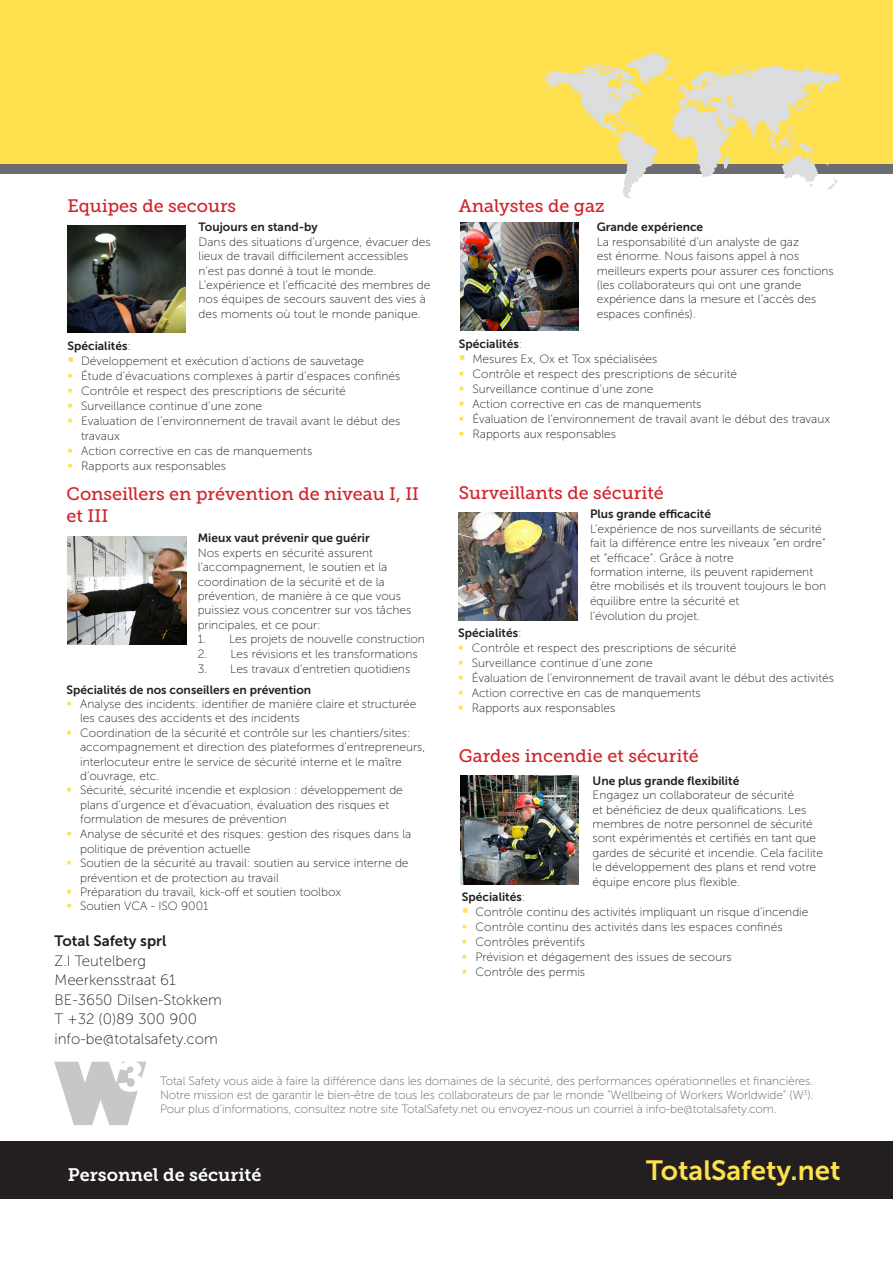
<style>
.page{position:relative;width:893px;height:1263px;background:#fff}
.page>*{position:absolute;margin:0;border:0;box-sizing:border-box;transform-origin:0 0}
.t1{font:27.75px "Museo Sans 700";color:#ffe04e}
.t2{font:18px/21.6px "Museo Slab 500";color:#d1232a}
.Footer_title{font:18px "Museo Slab 700";color:#fff}
.Bodytext{font:15px "Museo Sans 100";color:#231f20}
.Bodytext-2{font:15px "Museo Sans 700";color:#231f20}
.t3{font:12px/14.4px "Museo Sans 100";color:#231f20}
.t4{font:12px/14.4px "Museo Sans 100";letter-spacing:-.01em;color:#636366;text-align:justify}
.t5{font:12px "Museo Sans 700";color:#231f20}
.s1{font-family:"Museo Sans 100"}
.s2{color:#ffe04e}
</style>
<div class="page">
<div style="left:0;top:0;width:893px;height:169px;background:#ffe04e"></div>
<div style="left:0;top:164px;width:893px;height:9px;background:#6c6d70"></div>
<svg style="left:54px;top:1062px;width:93px;height:63px"></svg>
<div style="left:0;top:1141px;width:893px;height:57px;background:#231f20"></div>
<svg style="left:538px;top:54px;width:302px;height:144px"></svg>
<img style="left:460px;top:776px;width:119px;height:108px">
<img style="left:460px;top:222px;width:119px;height:109px">
<img style="left:459px;top:512px;width:118px;height:109px">
<img style="left:68px;top:225px;width:117px;height:107px">
<img style="left:68px;top:536px;width:118px;height:109px">
<p class="t2" style="left:68px;top:195px;width:170px">Equipes de secours</p>
<p class="t5" style="left:199px;top:221px;width:121px">Toujours en stand-by</p>
<p class="t3" style="left:199px;top:235px;width:234px">Dans des situations d’urgence, évacuer des lieux de travail difficilement accessibles n’est pas donné à tout le monde.</p>
<p class="t3" style="left:199px;top:278px;width:233px">L’expérience et l’efficacité des membres de nos équipes de secours sauvent des vies à des moments où tout le monde panique.</p>
<p class="t5" style="left:68px;top:339px;width:65px">Spécialités<span class="s1">:</span></p>
<p class="t3" style="left:68px;top:354px;width:298px"><span class="s2">▪</span> Développement et exécution d’actions de sauvetage</p>
<p class="t3" style="left:68px;top:369px;width:334px"><span class="s2">▪</span> Étude d’évacuations complexes à partir d’espaces confinés</p>
<p class="t3" style="left:68px;top:384px;width:280px"><span class="s2">▪</span> Contrôle et respect des prescriptions de sécurité</p>
<p class="t3" style="left:68px;top:399px;width:196px"><span class="s2">▪</span> Surveillance continue d’une zone</p>
<p class="t3" style="left:81px;top:414px;width:321px;line-height:15px;text-indent:-14px"><span class="s2">▪</span> Evaluation de l’environnement de travail avant le début des travaux</p>
<p class="t3" style="left:68px;top:444px;width:246px"><span class="s2">▪</span> Action corrective en cas de manquements</p>
<p class="t3" style="left:68px;top:459px;width:160px"><span class="s2">▪</span> Rapports aux responsables</p>
<p class="t2" style="left:67px;top:483px;width:354px">Conseillers en prévention de niveau I, II et III</p>
<p class="t5" style="left:198px;top:532px;width:174px">Mieux vaut prévenir que guérir</p>
<p class="t3" style="left:198px;top:546px;width:215px">Nos experts en sécurité assurent l’accompagnement, le soutien et la coordination de la sécurité et de la prévention, de manière à ce que vous puissiez vous concentrer sur vos tâches principales, et ce pour:</p>
<p class="t3" style="left:198px;top:632px;width:229px">1. Les projets de nouvelle construction</p>
<p class="t3" style="left:198px;top:646px;width:221px">2. Les révisions et les transformations</p>
<p class="t3" style="left:198px;top:661px;width:214px">3. Les travaux d’entretien quotidiens</p>
<p class="t5" style="left:67px;top:683px;width:246px">Spécialités de nos conseillers en prévention</p>
<p class="t3" style="left:80px;top:697px;width:338px;text-indent:-14px"><span class="s2">▪</span> Analyse des incidents: identifier de manière claire et structurée les causes des accidents et des incidents</p>
<p class="t3" style="left:80px;top:726px;width:347px;text-indent:-14px"><span class="s2">▪</span> Coordination de la sécurité et contrôle sur les chantiers/sites: accompagnement et direction des plateformes d’entrepreneurs, interlocuteur entre le service de sécurité interne et le maître d’ouvrage, etc.</p>
<p class="t3" style="left:80px;top:783px;width:324px;text-indent:-14px"><span class="s2">▪</span> Sécurité, sécurité incendie et explosion : développement de plans d’urgence et d’évacuation, évaluation des risques et formulation de mesures de prévention</p>
<p class="t3" style="left:80px;top:826px;width:333px;line-height:15px;text-indent:-14px"><span class="s2">▪</span> Analyse de sécurité et des risques: gestion des risques dans la politique de prévention actuelle</p>
<p class="t3" style="left:80px;top:856px;width:330px;text-indent:-14px"><span class="s2">▪</span> Soutien de la sécurité au travail: soutien au service interne de prévention et de protection au travail</p>
<p class="t3" style="left:67px;top:885px;width:276px"><span class="s2">▪</span> Préparation du travail, kick-off et soutien toolbox</p>
<p class="t3" style="left:67px;top:899px;width:143px"><span class="s2">▪</span> Soutien VCA - ISO 9001</p>
<p class="Bodytext-2" style="left:55px;top:932px;width:113px">Total Safety sprl</p>
<p class="Bodytext" style="left:55px;top:952px;width:93px">Z.I Teutelberg</p>
<p class="Bodytext" style="left:55px;top:972px;width:123px">Meerkensstraat 61</p>
<p class="Bodytext" style="left:55px;top:991px;width:169px">BE-3650 Dilsen-Stokkem</p>
<p class="Bodytext" style="left:55px;top:1011px;width:144px">T +32 (0)89 300 900</p>
<p class="Bodytext" style="left:55px;top:1030px;width:165px">info-be@totalsafety.com</p>
<p class="t2" style="left:459px;top:195px;width:147px">Analystes de gaz</p>
<p class="t5" style="left:597px;top:221px;width:108px">Grande expérience</p>
<p class="t3" style="left:597px;top:234px;width:239px">La responsabilité d’un analyste de gaz<br>est énorme. Nous faisons appel à nos meilleurs experts pour assurer ces fonctions (les collaborateurs qui ont une grande expérience dans la mesure et l’accès des espaces confinés).</p>
<p class="t5" style="left:459px;top:337px;width:65px">Spécialités<span class="s1">:</span></p>
<p class="t3" style="left:459px;top:352px;width:200px"><span class="s2">▪</span> Mesures Ex, Ox et Tox spécialisées</p>
<p class="t3" style="left:459px;top:367px;width:280px"><span class="s2">▪</span> Contrôle et respect des prescriptions de sécurité</p>
<p class="t3" style="left:459px;top:382px;width:196px"><span class="s2">▪</span> Surveillance continue d’une zone</p>
<p class="t3" style="left:459px;top:397px;width:244px"><span class="s2">▪</span> Action corrective en cas de manquements</p>
<p class="t3" style="left:459px;top:412px;width:373px"><span class="s2">▪</span> Évaluation de l’environnement de travail avant le début des travaux</p>
<p class="t3" style="left:459px;top:427px;width:159px"><span class="s2">▪</span> Rapports aux responsables</p>
<p class="t2" style="left:459px;top:482px;width:206px">Surveillants de sécurité</p>
<p class="t5" style="left:590px;top:508px;width:123px">Plus grande efficacité</p>
<p class="t3" style="left:590px;top:522px;width:237px">L’expérience de nos surveillants de sécurité fait la différence entre les niveaux “en ordre” et “efficace”. Grâce à notre</p>
<p class="t3" style="left:590px;top:565px;width:238px">formation interne, ils peuvent rapidement être mobilisés et ils trouvent toujours le bon équilibre entre la sécurité et</p>
<p class="t3" style="left:590px;top:609px;width:112px">l’évolution du projet.</p>
<p class="t5" style="left:458px;top:626px;width:65px">Spécialités<span class="s1">:</span></p>
<p class="t3" style="left:458px;top:641px;width:280px"><span class="s2">▪</span> Contrôle et respect des prescriptions de sécurité</p>
<p class="t3" style="left:458px;top:656px;width:196px"><span class="s2">▪</span> Surveillance continue d’une zone</p>
<p class="t3" style="left:458px;top:671px;width:377px"><span class="s2">▪</span> Évaluation de l’environnement de travail avant le début des activités</p>
<p class="t3" style="left:458px;top:686px;width:244px"><span class="s2">▪</span> Action corrective en cas de manquements</p>
<p class="t3" style="left:458px;top:701px;width:159px"><span class="s2">▪</span> Rapports aux responsables</p>
<p class="t2" style="left:459px;top:745px;width:242px">Gardes incendie et sécurité</p>
<p class="t5" style="left:593px;top:774px;width:148px">Une plus grande flexibilité</p>
<p class="t3" style="left:593px;top:788px;width:232px">Engagez un collaborateur de sécurité<br>et bénéficiez de deux qualifications. Les membres de notre personnel de sécurité sont expérimentés et certifiés en tant que gardes de sécurité et incendie. Cela facilite le développement des plans et rend votre</p>
<p class="t3" style="left:593px;top:874px;width:149px">équipe encore plus flexible.</p>
<p class="t5" style="left:462px;top:890px;width:65px">Spécialités<span class="s1">:</span></p>
<p class="t3" style="left:462px;top:904px;width:348px"><span class="s2">▪</span> Contrôle continu des activités impliquant un risque d’incendie</p>
<p class="t3" style="left:462px;top:919px;width:322px"><span class="s2">▪</span> Contrôle continu des activités dans les espaces confinés</p>
<p class="t3" style="left:462px;top:934px;width:125px"><span class="s2">▪</span> Contrôles préventifs</p>
<p class="t3" style="left:462px;top:949px;width:271px"><span class="s2">▪</span> Prévision et dégagement des issues de secours</p>
<p class="t3" style="left:462px;top:964px;width:125px"><span class="s2">▪</span> Contrôle des permis</p>
<p class="t4" style="left:160px;top:1073px;width:655px">Total Safety vous aide à faire la différence dans les domaines de la sécurité, des performances opérationnelles et financières.<br>Notre mission est de garantir le bien-être de tous les collaborateurs de par le monde “Wellbeing of Workers Worldwide” (W<sup>3</sup>).<br>Pour plus d’informations, consultez notre site TotalSafety.net ou envoyez-nous un courriel à info-be@totalsafety.com.</p>
<p class="Footer_title" style="left:68px;top:1164px;width:195px">Personnel de sécurité</p>
<h1 class="t1" style="left:646px;top:1155px;width:196px">TotalSafety.net</h1>
</div>
